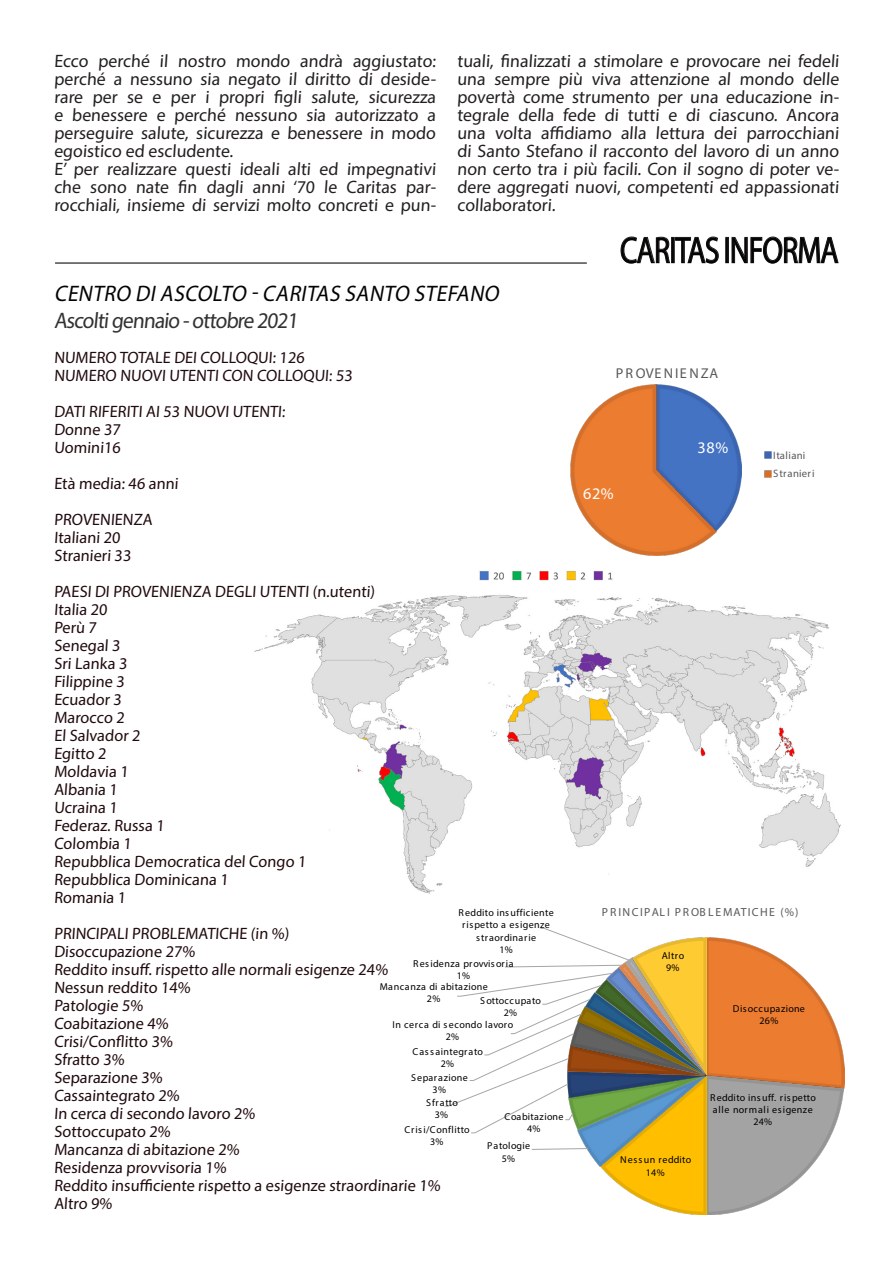
<style>
.page{position:relative;width:893px;height:1263px;background:#fff}
.page>*{position:absolute;margin:0;border:0;box-sizing:border-box;transform-origin:0 0}
.t1{font:37.5px "Myriad Pro";letter-spacing:-.03em;color:#040503;scale:.8 1}
.t2{font:italic 22.5px "Myriad Pro";color:#040503;scale:.95 1}
.t3{font:22.5px "Myriad Pro";color:#333233;scale:.95 1}
.t4{font:18px/18px "Myriad Pro";letter-spacing:-.005em;color:#231f20;text-align:justify}
.t5{font:16.5px "Myriad Pro";color:#210b0d}
.t6{font:16.2px "Myriad Pro";color:#fff}
.t7{font:14.25px "Myriad Pro";letter-spacing:.135em;color:#595959}
.t8{font:11.7px "Myriad Pro";letter-spacing:.12em;color:#595959}
.t9{font:10.8px/18.9px "Myriad Pro";letter-spacing:.04em;color:#595959}
.t10{font:10.05px/12.1px "Myriad Pro";letter-spacing:.04em;color:#000;text-align:center}
.t11{font:10.05px/12.1px "Myriad Pro";letter-spacing:.06em;color:#000;text-align:center}
.t12{font:10.05px/12.1px "Myriad Pro";letter-spacing:.07em;color:#000;text-align:center}
.t13{font:10.05px/12.1px "Myriad Pro";letter-spacing:.02em;color:#000;text-align:center}
</style>
<div class="page">
<img style="left:706px;top:937px;width:138px;height:138px">
<img style="left:600px;top:1075px;width:244px;height:139px">
<img style="left:578px;top:1130px;width:128px;height:36px">
<img style="left:613px;top:1097px;width:93px;height:33px">
<img style="left:613px;top:1076px;width:93px;height:21px">
<img style="left:612px;top:967px;width:7px;height:109px">
<img style="left:619px;top:967px;width:6px;height:109px">
<img style="left:625px;top:958px;width:8px;height:118px">
<img style="left:633px;top:937px;width:73px;height:139px">
<svg style="left:531px;top:1148px;width:58px;height:2px"></svg>
<svg style="left:444px;top:973px;width:169px;height:160px"></svg>
<svg style="left:505px;top:928px;width:125px;height:39px"></svg>
<img style="left:254px;top:571px;width:587px;height:323px">
<svg style="left:620px;top:236px;width:99px;height:28px"></svg>
<div style="left:725px;top:237px;width:4px;height:26px;border:1px solid #231f20"></div>
<svg style="left:731px;top:236px;width:108px;height:28px"></svg>
<hr style="left:55px;top:262px;width:532px;height:2px;background:#231f20">
<svg style="left:570px;top:384px;width:202px;height:172px"></svg>
<p class="t4" style="left:54px;top:51px;width:385px">Ecco perché il nostro mondo andrà aggiustato: perché a nessuno sia negato il diritto di deside&shy;rare per se e per i propri figli salute, sicurezza e benessere e perché nessuno sia autorizzato a perseguire salute, sicurezza e benessere in modo egoistico ed escludente.</p>
<p class="t4" style="left:54px;top:159px;width:385px">E’ per realizzare questi ideali alti ed impegnativi che sono nate fin dagli anni ‘70 le Caritas par&shy;rocchiali, insieme di servizi molto concreti e pun-</p>
<p class="t4" style="left:457px;top:51px;width:385px">tuali, finalizzati a stimolare e provocare nei fedeli una sempre più viva attenzione al mondo delle povertà come strumento per una educazione in&shy;tegrale della fede di tutti e di ciascuno. Ancora una volta affidiamo alla lettura dei parrocchiani di Santo Stefano il racconto del lavoro di un anno non certo tra i più facili. Con il sogno di poter ve&shy;dere aggregati nuovi, competenti ed appassionati collaboratori.</p>
<p class="t1" style="left:620px;top:227px;width:275px">CARITAS INFORMA</p>
<p class="t2" style="left:54px;top:279px;width:474px">CENTRO DIASCOLTO -CARITAS SANTO STEFANO</p>
<p class="t3" style="left:54px;top:306px;width:261px">Ascoltigennaio -ottobre 2021</p>
<p class="t5" style="left:54px;top:347px;width:253px">NUMERO TOTALE DEI COLLOQUI: 126</p>
<p class="t5" style="left:54px;top:365px;width:301px">NUMERO NUOVI UTENTI CON COLLOQUI: 53</p>
<p class="t5" style="left:54px;top:401px;width:234px">DATI RIFERITI AI 53 NUOVI UTENTI:</p>
<p class="t5" style="left:54px;top:419px;width:69px">Donne 37</p>
<p class="t5" style="left:54px;top:437px;width:70px">Uomini16</p>
<p class="t5" style="left:54px;top:473px;width:127px">Età media: 46 anni</p>
<p class="t5" style="left:54px;top:509px;width:101px">PROVENIENZA</p>
<p class="t5" style="left:54px;top:527px;width:69px">Italiani 20</p>
<p class="t5" style="left:54px;top:545px;width:80px">Stranieri 33</p>
<p class="t5" style="left:54px;top:581px;width:324px">PAESI DI PROVENIENZA DEGLI UTENTI (n.utenti)</p>
<p class="t5" style="left:54px;top:599px;width:56px">Italia 20</p>
<p class="t5" style="left:54px;top:617px;width:46px">Perù 7</p>
<p class="t5" style="left:54px;top:635px;width:69px">Senegal 3</p>
<p class="t5" style="left:54px;top:653px;width:76px">Sri Lanka 3</p>
<p class="t5" style="left:54px;top:671px;width:73px">Filippine 3</p>
<p class="t5" style="left:54px;top:689px;width:70px">Ecuador 3</p>
<p class="t5" style="left:54px;top:707px;width:73px">Marocco 2</p>
<p class="t5" style="left:54px;top:725px;width:89px">El Salvador 2</p>
<p class="t5" style="left:54px;top:743px;width:55px">Egitto 2</p>
<p class="t5" style="left:54px;top:761px;width:77px">Moldavia 1</p>
<p class="t5" style="left:54px;top:779px;width:66px">Albania 1</p>
<p class="t5" style="left:54px;top:797px;width:67px">Ucraina 1</p>
<p class="t5" style="left:54px;top:815px;width:113px">Federaz. Russa 1</p>
<p class="t5" style="left:54px;top:833px;width:80px">Colombia 1</p>
<p class="t5" style="left:54px;top:851px;width:255px">Repubblica Democratica del Congo 1</p>
<p class="t5" style="left:54px;top:869px;width:177px">Repubblica Dominicana 1</p>
<p class="t5" style="left:54px;top:887px;width:75px">Romania 1</p>
<p class="t5" style="left:54px;top:923px;width:238px">PRINCIPALI PROBLEMATICHE (in %)</p>
<p class="t5" style="left:54px;top:941px;width:144px">Disoccupazione 27%</p>
<p class="t5" style="left:54px;top:959px;width:337px">Reddito insuff. rispetto alle normali esigenze 24%</p>
<p class="t5" style="left:54px;top:977px;width:139px">Nessun reddito 14%</p>
<p class="t5" style="left:54px;top:995px;width:92px">Patologie 5%</p>
<p class="t5" style="left:54px;top:1013px;width:117px">Coabitazione 4%</p>
<p class="t5" style="left:54px;top:1031px;width:122px">Crisi/Conflitto 3%</p>
<p class="t5" style="left:54px;top:1049px;width:73px">Sfratto 3%</p>
<p class="t5" style="left:54px;top:1067px;width:111px">Separazione 3%</p>
<p class="t5" style="left:54px;top:1085px;width:128px">Cassaintegrato 2%</p>
<p class="t5" style="left:54px;top:1103px;width:204px">In cerca di secondo lavoro 2%</p>
<p class="t5" style="left:54px;top:1121px;width:119px">Sottoccupato 2%</p>
<p class="t5" style="left:54px;top:1139px;width:188px">Mancanza di abitazione 2%</p>
<p class="t5" style="left:54px;top:1157px;width:175px">Residenza provvisoria 1%</p>
<p class="t5" style="left:54px;top:1175px;width:389px">Reddito insufficiente rispetto a esigenze straordinarie 1%</p>
<p class="t5" style="left:54px;top:1193px;width:61px">Altro 9%</p>
<p class="t10" style="left:459px;top:906px;width:97px">Reddito insufficiente rispetto a esigenze straordinarie<br>1%</p>
<p class="t10" style="left:413px;top:957px;width:102px">Residenza provvisoria<br>1%</p>
<p class="t10" style="left:380px;top:980px;width:109px">Mancanza di abitazione<br>2%</p>
<p class="t13" style="left:480px;top:995px;width:62px">Sottoccupato<br>2%</p>
<p class="t11" style="left:392px;top:1018px;width:122px">In cerca di secondo lavoro<br>2%</p>
<p class="t12" style="left:413px;top:1045px;width:72px">Cassaintegrato<br>2%</p>
<p class="t10" style="left:411px;top:1071px;width:58px">Separazione<br>3%</p>
<p class="t10" style="left:426px;top:1096px;width:33px">Sfratto<br>3%</p>
<p class="t10" style="left:504px;top:1110px;width:61px">Coabitazione</p>
<p class="t10" style="left:404px;top:1123px;width:67px">Crisi/Conflitto</p>
<p class="t10" style="left:527px;top:1122px;width:15px">4%</p>
<p class="t10" style="left:430px;top:1135px;width:15px">3%</p>
<p class="t10" style="left:487px;top:1140px;width:45px">Patologie<br>5%</p>
<p class="t7" style="left:616px;top:364px;width:104px">PROVENIENZA</p>
<p class="t6" style="left:583px;top:484px;width:32px">62%</p>
<p class="t6" style="left:698px;top:437px;width:32px">38%</p>
<p class="t9" style="left:773px;top:445px;width:43px">Italiani<br>Stranieri</p>
<p class="t8" style="left:602px;top:904px;width:198px">PRINCIPALI PROBLEMATICHE (%)</p>
<p class="t10" style="left:662px;top:949px;width:24px">Altro<br>9%</p>
<p class="t10" style="left:733px;top:1002px;width:74px">Disoccupazione<br>26%</p>
<p class="t10" style="left:620px;top:1154px;width:73px">Nessun reddito<br>14%</p>
<p class="t10" style="left:710px;top:1091px;width:107px">Reddito insuff. rispetto alle normali esigenze<br>24%</p>
</div>
